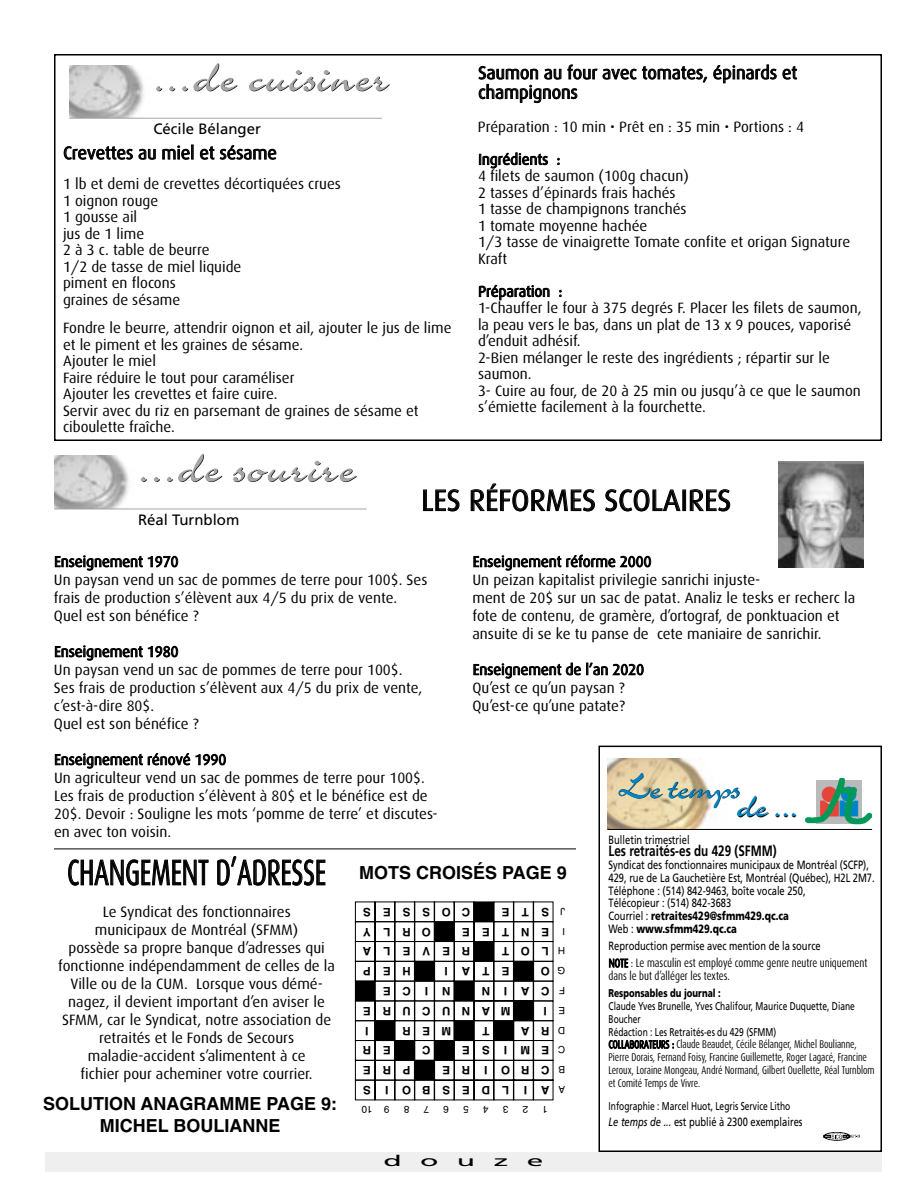
<style>
.page{position:relative;width:918px;height:1188px;background:#fff}
.page>*{position:absolute;margin:0;border:0;box-sizing:border-box;transform-origin:0 0}
.t1{font:54px "Charme";color:#000}
.t2{font:40.5px "Charme";letter-spacing:-.04em;color:#0085c7}
.t3{font:36px "Dax";color:#000;scale:.7 1}
.t4{font:30px "Dax";color:#000}
.t5{font:18px/19.5px "Dax";color:#000}
.t6{font:700 18px/21.6px "Helvetica";color:#000;text-align:center}
.t7{font:15px/16.5px "Dax";color:#000}
.t8{font:700 15px "Frutiger";color:#000;scale:.78 1}
.t9{font:15px "Frutiger";color:#000}
.t10{font:15px "Frutiger";color:#000;scale:2 1}
.t11{font:12px/12.8px "Frutiger";color:#000;scale:.78 1}
.t12{font:12px/12.8px "Dax";color:#000;scale:.78 1}
.t13{font:700 11.55px "Helvetica";letter-spacing:1.02em;color:#000}
.t14{font:700 11.55px "Helvetica";letter-spacing:.99em;color:#000}
.t15{font:11.25px/12.8px "Dax";color:#000;scale:.75 1}
.t16{font:11.25px/12.8px "Frutiger";color:#000;scale:.75 1}
.t17{font:900 11.25px "Frutiger";color:#000;scale:.75 1}
.t18{font:9.9px "Helvetica";color:#000}
.s1{font-weight:900}
.s2{font-style:italic}
</style>
<div class="page">
<div style="left:54px;top:54px;width:828px;height:387px;border:2px solid #000"></div>
<svg style="left:355px;top:902px;width:198px;height:198px"></svg>
<div style="left:598px;top:746px;width:284px;height:406px;border:2px solid #000"></div>
<img style="left:608px;top:759px;width:124px;height:70px">
<img style="left:805px;top:778px;width:67px;height:47px">
<hr style="left:608px;top:829px;width:264px;height:1px;background:#000">
<svg style="left:823px;top:1132px;width:37px;height:9px"></svg>
<div style="left:45px;top:1152px;width:837px;height:20px;background:#efefef"></div>
<hr style="left:54px;top:849px;width:522px;height:1px;background:#000">
<img style="left:54px;top:456px;width:81px;height:53px">
<hr style="left:54px;top:509px;width:313px;height:1px;background:#a6a6a6">
<img style="left:779px;top:462px;width:85px;height:106px">
<img style="left:69px;top:65px;width:81px;height:53px">
<hr style="left:69px;top:118px;width:313px;height:1px;background:#a6a6a6">
<h1 class="t1" style="left:154px;top:41px;width:238px">...de cuisiner</h1>
<p class="t9" style="left:153px;top:123px;width:109px">Cécile Bélanger</p>
<p class="t5" style="left:63px;top:144px;width:215px">Crevettes au miel et sésame</p>
<p class="t7" style="left:63px;top:177px;width:280px">1 lb et demi de crevettes décortiquées crues<br>1 oignon rouge<br>1 gousse ail<br>jus de 1 lime<br>2 à 3 c. table de beurre<br>1/2 de tasse de miel liquide<br>piment en flocons<br>graines de sésame</p>
<p class="t7" style="left:63px;top:321px;width:390px">Fondre le beurre, attendrir oignon et ail, ajouter le jus de lime et le piment et les graines de sésame.<br>Ajouter le miel<br>Faire réduire le tout pour caraméliser<br>Ajouter les crevettes et faire cuire.<br>Servir avec du riz en parsemant de graines de sésame et ciboulette fraîche.</p>
<p class="t5" style="left:478px;top:64px;width:320px">Saumon au four avec tomates, épinards et champignons</p>
<p class="t7" style="left:478px;top:111px;width:328px;line-height:32.7px">Préparation : 10 min • Prêt en : 35 min • Portions : 4<br>Ingrédients :</p>
<p class="t7" style="left:478px;top:169px;width:374px">4 filets de saumon (100g chacun)<br>2 tasses d’épinards frais hachés<br>1 tasse de champignons tranchés<br>1 tomate moyenne hachée<br>1/3 tasse de vinaigrette Tomate confite et origan Signature<br>Kraft</p>
<p class="t7" style="left:478px;top:284px;width:385px">Préparation :<br>1-Chauffer le four à 375 degrés F. Placer les filets de saumon, la peau vers le bas, dans un plat de 13 x 9 pouces, vaporisé d’enduit adhésif.<br>2-Bien mélanger le reste des ingrédients ; répartir sur le saumon.<br>3- Cuire au four, de 20 à 25 min ou jusqu’à ce que le saumon s’émiette facilement à la fourchette.</p>
<h1 class="t1" style="left:139px;top:431px;width:220px">...de sourire</h1>
<p class="t9" style="left:138px;top:513px;width:103px">Réal Turnblom</p>
<p class="t7" style="left:54px;top:553px;width:375px;line-height:18px">Enseignement 1970<br>Un paysan vend un sac de pommes de terre pour 100$. Ses frais de production s’élèvent aux 4/5 du prix de vente.<br>Quel est son bénéfice ?</p>
<p class="t7" style="left:54px;top:643px;width:370px;line-height:18px">Enseignement 1980<br>Un paysan vend un sac de pommes de terre pour 100$.<br>Ses frais de production s’élèvent aux 4/5 du prix de vente, c’est-à-dire 80$.<br>Quel est son bénéfice ?</p>
<p class="t7" style="left:54px;top:751px;width:385px;line-height:18px">Enseignement rénové 1990<br>Un agriculteur vend un sac de pommes de terre pour 100$.<br>Les frais de production s’élèvent à 80$ et le bénéfice est de 20$. Devoir : Souligne les mots ‘pomme de terre’ et discutes&shy;en avec ton voisin.</p>
<h3 class="t4" style="left:421px;top:486px;width:312px">LES RÉFORMES SCOLAIRES</h3>
<p class="t7" style="left:473px;top:553px;width:384px;line-height:18px">Enseignement réforme 2000<br>Un peizan kapitalist privilegie sanrichi injuste-<br>ment de 20$ sur un sac de patat. Analiz le tesks er recherc la fote de contenu, de gramère, d’ortograf, de ponktuacion et ansuite di se ke tu panse de cete maniaire de sanrichir.</p>
<p class="t7" style="left:473px;top:661px;width:173px;line-height:18.1px">Enseignement de l’an 2020<br>Qu’est ce qu’un paysan ?<br>Qu’est-ce qu’une patate?</p>
<h2 class="t2" style="left:619px;top:760px;width:123px">Le temps</h2>
<h2 class="t2" style="left:737px;top:779px;width:64px">de ...</h2>
<p class="t11" style="left:609px;top:834px;width:106px">Bulletin trimestriel</p>
<p class="t8" style="left:609px;top:845px;width:217px">Les retraités-es du 429 (SFMM)</p>
<p class="t11" style="left:609px;top:860px;width:343px">Syndicat des fonctionnaires municipaux de Montréal (SCFP), 429, rue de La Gauchetière Est, Montréal (Québec), H2L 2M7.<br>Téléphone : (514) 842-9463, boîte vocale 250,<br>Télécopieur : (514) 842-3683<br>Courriel : <span class="s1">retraites429@sfmm429.qc.ca<br></span>Web : <span class="s1">www.sfmm429.qc.ca</span></p>
<p class="t11" style="left:609px;top:941px;width:273px">Reproduction permise avec mention de la source</p>
<p class="t12" style="left:609px;top:957px;width:333px">NOTE : Le masculin est employé comme genre neutre uniquement dans le but d’alléger les textes.</p>
<p class="t17" style="left:609px;top:989px;width:151px">Responsables du journal :</p>
<p class="t16" style="left:609px;top:1001px;width:330px">Claude Yves Brunelle, Yves Chalifour, Maurice Duquette, Diane<br>Boucher<br>Rédaction : Les Retraités-es du 429 (SFMM)</p>
<p class="t15" style="left:609px;top:1039px;width:356px">COLLABORATEURS : Claude Beaudet, Cécile Bélanger, Michel Boulianne, Pierre Dorais, Fernand Foisy, Francine Guillemette, Roger Lagacé, Francine Leroux, Loraine Mongeau, André Normand, Gilbert Ouellette, Réal Turnblom et Comité Temps de Vivre.</p>
<p class="t16" style="left:609px;top:1101px;width:244px">Infographie : Marcel Huot, Legris Service Litho</p>
<p class="t11" style="left:609px;top:1116px;width:250px"><span class="s2">Le temps de ...</span> est publié à 2300 exemplaires</p>
<h3 class="t3" style="left:67px;top:855px;width:371px">CHANGEMENT D’ADRESSE</h3>
<p class="t7" style="left:58px;top:903px;width:278px;line-height:18px;text-align:center">Le Syndicat des fonctionnaires<br>municipaux de Montréal (SFMM)<br>possède sa propre banque d’adresses qui fonctionne indépendamment de celles de la Ville ou de la CUM. Lorsque vous démé&shy;nagez, il devient important d’en aviser le SFMM, car le Syndicat, notre association de retraités et le Fonds de Secours maladie-accident s’alimentent à ce<br>fichier pour acheminer votre courrier.</p>
<p class="t6" style="left:359px;top:864px;width:209px">MOTS CROISÉS PAGE 9</p>
<p class="t13" style="left:470px;top:916px;width:109px;rotate:-180deg">COSSES</p>
<p class="t18" style="left:565px;top:915px;width:6px;rotate:-180deg">J</p>
<p class="t13" style="left:549px;top:916px;width:49px;rotate:-180deg">STE</p>
<p class="t13" style="left:431px;top:936px;width:69px;rotate:-180deg">ORLY</p>
<p class="t18" style="left:565px;top:935px;width:4px;rotate:-180deg">I</p>
<p class="t13" style="left:549px;top:936px;width:88px;rotate:-180deg">ENTEE</p>
<p class="t13" style="left:549px;top:956px;width:48px;rotate:-180deg">LOT</p>
<p class="t13" style="left:470px;top:956px;width:109px;rotate:-180deg">REVELA</p>
<p class="t18" style="left:565px;top:954px;width:9px;rotate:-180deg">H</p>
<p class="t13" style="left:550px;top:975px;width:10px;rotate:-180deg">O</p>
<p class="t13" style="left:411px;top:975px;width:49px;rotate:-180deg">HEP</p>
<p class="t18" style="left:565px;top:974px;width:9px;rotate:-180deg">G</p>
<p class="t13" style="left:509px;top:975px;width:66px;rotate:-180deg">ETA I</p>
<p class="t13" style="left:450px;top:995px;width:69px;rotate:-180deg">NICE</p>
<p class="t18" style="left:565px;top:994px;width:8px;rotate:-180deg">F</p>
<p class="t13" style="left:549px;top:995px;width:69px;rotate:-180deg">CAIN</p>
<p class="t14" style="left:510px;top:1015px;width:149px;rotate:-180deg">MANUCURE</p>
<p class="t18" style="left:565px;top:1014px;width:8px;rotate:-180deg">E</p>
<p class="t13" style="left:547px;top:1015px;width:5px;rotate:-180deg">I</p>
<p class="t13" style="left:369px;top:1035px;width:5px;rotate:-180deg">I</p>
<p class="t18" style="left:565px;top:1034px;width:9px;rotate:-180deg">D</p>
<p class="t13" style="left:451px;top:1035px;width:50px;rotate:-180deg">MER</p>
<p class="t13" style="left:489px;top:1035px;width:9px;rotate:-180deg">T</p>
<p class="t13" style="left:549px;top:1035px;width:30px;rotate:-180deg">R A</p>
<p class="t13" style="left:431px;top:1055px;width:10px;rotate:-180deg">C</p>
<p class="t13" style="left:549px;top:1055px;width:88px;rotate:-180deg">EMI SE</p>
<p class="t13" style="left:391px;top:1055px;width:29px;rotate:-180deg">E R</p>
<p class="t18" style="left:565px;top:1053px;width:9px;rotate:-180deg">C</p>
<p class="t13" style="left:549px;top:1074px;width:109px;rotate:-180deg">CRO I RE</p>
<p class="t13" style="left:410px;top:1074px;width:49px;rotate:-180deg">PRE</p>
<p class="t18" style="left:565px;top:1073px;width:8px;rotate:-180deg">B</p>
<p class="t13" style="left:509px;top:1094px;width:147px;rotate:-180deg">LDESBO I S</p>
<p class="t18" style="left:565px;top:1093px;width:8px;rotate:-180deg">A</p>
<p class="t13" style="left:549px;top:1094px;width:27px;rotate:-180deg">A I</p>
<p class="t6" style="left:43px;top:1095px;width:295px">SOLUTION ANAGRAMME PAGE 9:<br>MICHEL BOULIANNE</p>
<p class="t18" style="left:390px;top:1113px;width:30px;rotate:-180deg">9 10</p>
<p class="t18" style="left:409px;top:1113px;width:7px;rotate:-180deg">8</p>
<p class="t18" style="left:449px;top:1113px;width:7px;rotate:-180deg">6</p>
<p class="t18" style="left:469px;top:1113px;width:7px;rotate:-180deg">5</p>
<p class="t18" style="left:508px;top:1113px;width:7px;rotate:-180deg">3</p>
<p class="t18" style="left:429px;top:1113px;width:7px;rotate:-180deg">7</p>
<p class="t18" style="left:489px;top:1113px;width:7px;rotate:-180deg">4</p>
<p class="t18" style="left:528px;top:1113px;width:7px;rotate:-180deg">2</p>
<p class="t18" style="left:548px;top:1113px;width:7px;rotate:-180deg">1</p>
<p class="t10" style="left:383px;top:1155px;width:82px">douze</p>
</div>
